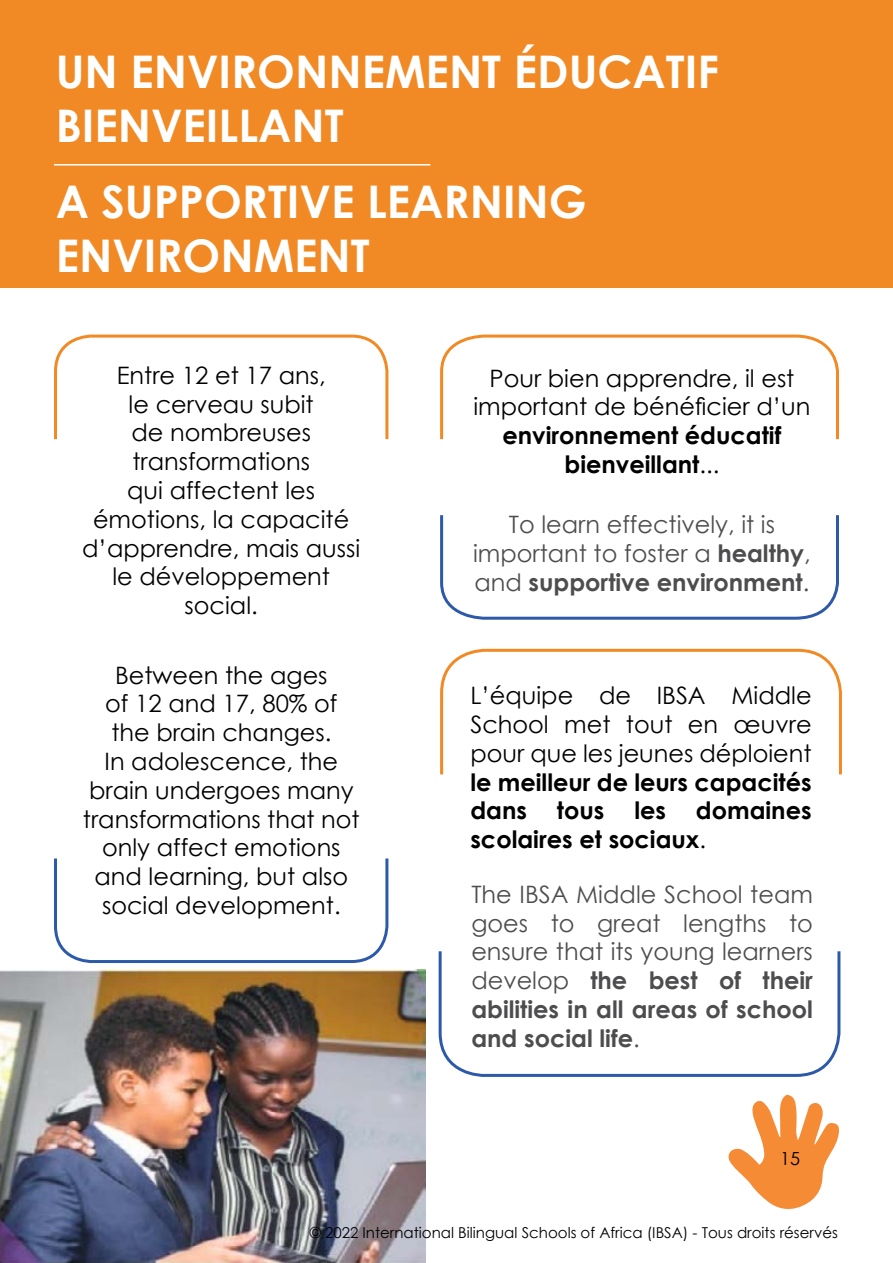
<style>
.page{position:relative;width:893px;height:1263px;background:#fff}
.page>*{position:absolute;margin:0;border:0;box-sizing:border-box;transform-origin:0 0}
.t1{font:700 45px/54px "Century Gothic";color:#fff}
.t2{font:24px/28.8px "Century Gothic";color:#000;text-align:center}
.t3{font:24px/28.8px "Century Gothic";color:#4d4d4f;text-align:center}
.t4{font:700 24px/28.8px "Century Gothic";color:#000;text-align:center}
.t5{font:18px "Century Gothic";color:#000}
.t6{font:15px "Century Gothic";color:#000}
.s1{font-weight:400}
.s2{font-weight:700}
</style>
<div class="page">
<img style="left:0;top:969px;width:426px;height:294px">
<svg style="left:728px;top:1095px;width:111px;height:114px"></svg>
<div style="left:0;top:0;width:893px;height:287px;background:#f18a24"></div>
<hr style="left:54px;top:164px;width:376px;height:1px;background:#fff">
<svg style="left:440px;top:334px;width:399px;height:106px"></svg>
<svg style="left:54px;top:334px;width:335px;height:106px"></svg>
<svg style="left:440px;top:648px;width:402px;height:127px"></svg>
<svg style="left:440px;top:515px;width:399px;height:105px"></svg>
<svg style="left:54px;top:858px;width:335px;height:105px"></svg>
<svg style="left:438px;top:951px;width:403px;height:126px"></svg>
<h1 class="t1" style="left:56px;top:42px;width:665px">UN ENVIRONNEMENT ÉDUCATIF<br>BIENVEILLANT</h1>
<h1 class="t1" style="left:56px;top:173px;width:532px">A SUPPORTIVE LEARNING<br>ENVIRONMENT</h1>
<p class="t2" style="left:82px;top:360px;width:280px">Entre 12 et 17 ans,<br>le cerveau subit<br>de nombreuses transformations<br>qui affectent les émotions, la capacité d’apprendre, mais aussi le développement social.</p>
<p class="t2" style="left:83px;top:660px;width:278px">Between the ages<br>of 12 and 17, 80% of<br>the brain changes.<br>In adolescence, the brain undergoes many transformations that not only affect emotions and learning, but also social development.</p>
<p class="t2" style="left:473px;top:363px;width:339px">Pour bien apprendre, il est important de bénéficier d’un</p>
<p class="t4" style="left:502px;top:420px;width:280px">environnement éducatif bienveillant<span class="s1">...</span></p>
<p class="t3" style="left:473px;top:510px;width:339px">To learn effectively, it is important to foster a <span class="s2">healthy</span>, and <span class="s2">supportive environment</span>.</p>
<p class="t2" style="left:470px;top:681px;width:343px;text-align:justify">L’équipe de IBSA Middle School met tout en œuvre pour que les jeunes déploient</p>
<p class="t4" style="left:470px;top:766px;width:343px;text-align:justify">le meilleur de leurs capacités dans tous les domaines scolaires et sociaux<span class="s1">.</span></p>
<p class="t3" style="left:471px;top:879px;width:343px;text-align:justify">The IBSA Middle School team goes to great lengths to ensure that its young learners develop <span class="s2">the best of their abilities in all areas of school and social life</span>.</p>
<p class="t5" style="left:780px;top:1146px;width:21px">15</p>
<p class="t6" style="left:310px;top:1222px;width:530px">© 2022 International Bilingual Schools of Africa (IBSA) - Tous droits réservés</p>
</div>
